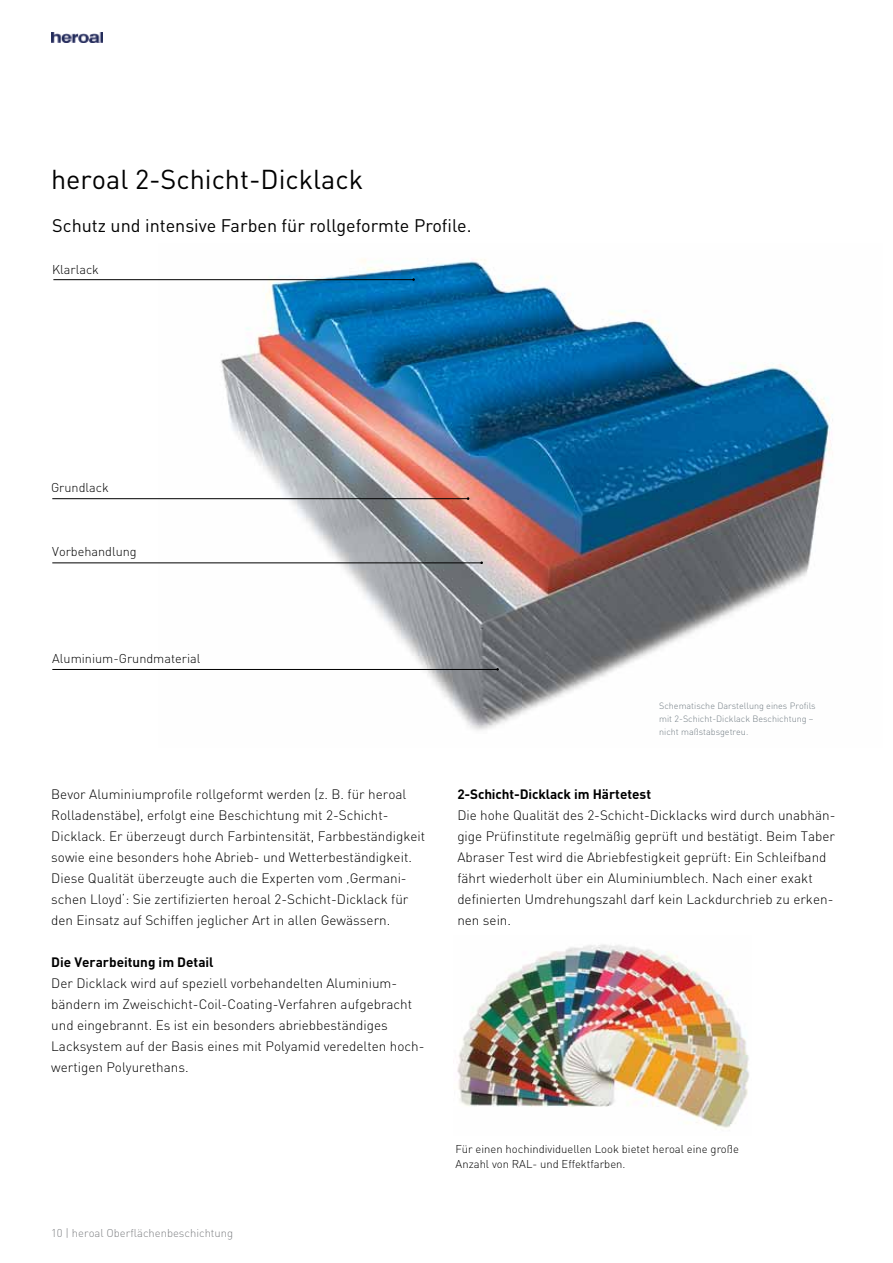
<style>
.page{position:relative;width:893px;height:1263px;background:#fff}
.page>*{position:absolute;margin:0;border:0;box-sizing:border-box;transform-origin:0 0}
.t1{font:27px "DIN Pro";color:#000}
.t2{font:18px "DIN Pro";color:#000}
.t3{font:300 13.5px/21px "DIN Pro";color:#000}
.t4{font:700 13.5px "DIN Pro";color:#000}
.t5{font:300 12.75px "DIN Pro";color:#000}
.t6{font:300 11.25px/15px "DIN Pro";color:#000}
.t7{font:300 11.25px "DIN Pro";color:#808285}
.t8{font:300 9px/12.9px "DIN Pro";color:#727d84}
</style>
<div class="page">
<img style="left:51px;top:32px;width:51px;height:11px">
<img style="left:158px;top:259px;width:675px;height:472px">
<hr style="left:53px;top:279px;width:361px;height:1px;background:#000">
<hr style="left:52px;top:563px;width:429px;height:1px;background:#000">
<hr style="left:52px;top:498px;width:417px;height:1px;background:#000">
<hr style="left:52px;top:669px;width:446px;height:1px;background:#000">
<img style="left:457px;top:944px;width:292px;height:185px">
<h1 class="t1" style="left:51px;top:158px;width:314px">heroal 2-Schicht-Dicklack</h1>
<h2 class="t2" style="left:52px;top:211px;width:421px">Schutz und intensive Farben für rollgeformte Profile.</h2>
<p class="t5" style="left:52px;top:259px;width:48px">Klarlack</p>
<p class="t5" style="left:51px;top:477px;width:59px">Grundlack</p>
<p class="t5" style="left:52px;top:541px;width:86px">Vorbehandlung</p>
<p class="t5" style="left:52px;top:649px;width:150px">Aluminium-Grundmaterial</p>
<p class="t3" style="left:51px;top:783px;width:375px">Bevor Aluminiumprofile rollgeformt werden (z. B. für heroal Rolladenstäbe), erfolgt eine Beschichtung mit 2-Schicht-Dicklack. Er überzeugt durch Farbintensität, Farbbeständigkeit sowie eine besonders hohe Abrieb- und Wetterbeständigkeit.<br>Diese Qualität überzeugte auch die Experten vom ‚Germani&shy;schen Lloyd‘: Sie zertifizierten heroal 2-Schicht-Dicklack für den Einsatz auf Schiffen jeglicher Art in allen Gewässern.</p>
<p class="t4" style="left:51px;top:951px;width:164px">Die Verarbeitung im Detail</p>
<p class="t3" style="left:51px;top:972px;width:375px">Der Dicklack wird auf speziell vorbehandelten Aluminium&shy;bändern im Zweischicht-Coil-Coating-Verfahren aufgebracht und eingebrannt. Es ist ein besonders abriebbeständiges Lacksystem auf der Basis eines mit Polyamid veredelten hoch&shy;wertigen Polyurethans.</p>
<p class="t7" style="left:51px;top:1224px;width:184px">10 | heroal Oberflächenbeschichtung</p>
<p class="t8" style="left:659px;top:699px;width:158px">Schematische Darstellung eines Profils mit 2-Schicht-Dicklack Beschichtung – nicht maßstabsgetreu.</p>
<p class="t4" style="left:457px;top:783px;width:195px">2-Schicht-Dicklack im Härtetest</p>
<p class="t3" style="left:457px;top:804px;width:380px">Die hohe Qualität des 2-Schicht-Dicklacks wird durch unabhän&shy;gige Prüfinstitute regelmäßig geprüft und bestätigt. Beim Taber Abraser Test wird die Abriebfestigkeit geprüft: Ein Schleifband fährt wiederholt über ein Aluminiumblech. Nach einer exakt definierten Umdrehungszahl darf kein Lackdurchrieb zu erken&shy;nen sein.</p>
<p class="t6" style="left:456px;top:1140px;width:285px">Für einen hochindividuellen Look bietet heroal eine große<br>Anzahl von RAL- und Effektfarben.</p>
</div>
